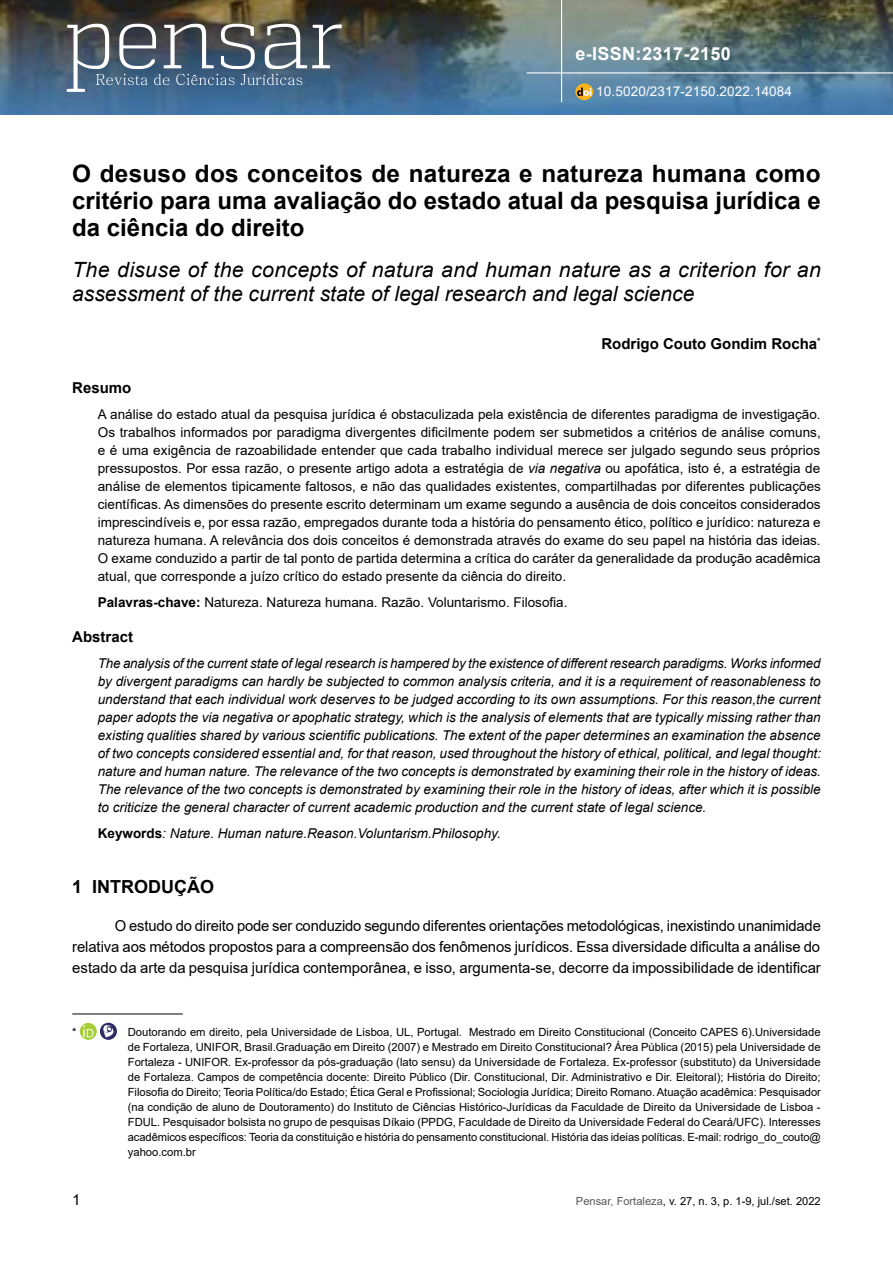
<style>
.page{position:relative;width:893px;height:1263px;background:#fff}
.page>*{position:absolute;margin:0;border:0;box-sizing:border-box;transform-origin:0 0}
.t1{font:700 24px/27px "Arial";color:#000;text-align:justify}
.t2{font:italic 21px/24px "Arial";letter-spacing:.005em;color:#000}
.t3{font:700 18px "Arial";letter-spacing:.02em;color:#fff}
.t4{font:700 18px "Arial";color:#000}
.t5{font:15px/21px "Arial";color:#000;text-align:justify}
.t6{font:700 15px "Arial";color:#000}
.t7{font:13.5px/18px "Arial";color:#000;text-align:justify}
.t8{font:italic 13.5px/18px "Arial";color:#000;text-align:justify}
.t9{font:13.5px "Arial";letter-spacing:.01em;color:#fff}
.t10{font:11.25px/15px "Arial";letter-spacing:-.005em;color:#000;text-align:justify}
.t11{font:11.1px "Arial";color:#000}
.s1{font-style:italic}
.s2{font-weight:700}
.s3{font-weight:700;font-style:normal}
.s4{color:#58595b}
</style>
<div class="page">
<img style="left:0;top:0;width:893px;height:115px">
<hr style="left:561px;top:0;width:1px;height:102px;background:#fff">
<hr style="left:527px;top:72px;width:366px;height:1px;background:#fff">
<svg style="left:67px;top:24px;width:275px;height:68px"></svg>
<svg style="left:575px;top:83px;width:18px;height:17px"></svg>
<svg style="left:577px;top:88px;width:14px;height:8px"></svg>
<hr style="left:72px;top:1013px;width:111px;height:1px;background:#000">
<svg style="left:80px;top:1023px;width:17px;height:17px"></svg>
<svg style="left:83px;top:1025px;width:10px;height:12px"></svg>
<svg style="left:100px;top:1023px;width:17px;height:17px"></svg>
<svg style="left:101px;top:1022px;width:16px;height:15px"></svg>
<h3 class="t3" style="left:575px;top:41px;width:157px">e-ISSN:2317-2150</h3>
<p class="t9" style="left:596px;top:82px;width:197px">10.5020/2317-2150.2022.14084</p>
<h1 class="t1" style="left:72px;top:161px;width:750px">O desuso dos conceitos de natureza e natureza humana como critério para uma avaliação do estado atual da pesquisa jurídica e da ciência do direito</h1>
<h2 class="t2" style="left:72px;top:258px;width:750px">The disuse of the concepts of natura and human nature as a criterion for an assessment of the current state of legal research and legal science</h2>
<p class="t6" style="left:601px;top:333px;width:221px">Rodrigo Couto Gondim Rocha<sup>*</sup></p>
<p class="t6" style="left:72px;top:377px;width:61px">Resumo</p>
<p class="t7" style="left:98px;top:405px;width:725px">A análise do estado atual da pesquisa jurídica é obstaculizada pela existência de diferentes paradigma de investigação.<br>Os trabalhos informados por paradigma divergentes dificilmente podem ser submetidos a critérios de análise comuns, e é uma exigência de razoabilidade entender que cada trabalho individual merece ser julgado segundo seus próprios pressupostos. Por essa razão, o presente artigo adota a estratégia de <span class="s1">via negativa</span> ou apofática, isto é, a estratégia de análise de elementos tipicamente faltosos, e não das qualidades existentes, compartilhadas por diferentes publicações científicas. As dimensões do presente escrito determinam um exame segundo a ausência de dois conceitos considerados imprescindíveis e, por essa razão, empregados durante toda a história do pensamento ético, político e jurídico: natureza e natureza humana. A relevância dos dois conceitos é demonstrada através do exame do seu papel na história das ideias.<br>O exame conduzido a partir de tal ponto de partida determina a crítica do caráter da generalidade da produção acadêmica atual, que corresponde a juízo crítico do estado presente da ciência do direito.</p>
<p class="t7" style="left:98px;top:593px;width:471px"><span class="s2">Palavras-chave:</span> Natureza. Natureza humana. Razão. Voluntarismo. Filosofia.</p>
<p class="t6" style="left:72px;top:626px;width:62px">Abstract</p>
<p class="t8" style="left:98px;top:655px;width:725px">The analysis of the current state of legal research is hampered by the existence of different research paradigms. Works informed by divergent paradigms can hardly be subjected to common analysis criteria, and it is a requirement of reasonableness to understand that each individual work deserves to be judged according to its own assumptions. For this reason,the current paper adopts the via negativa or apophatic strategy, which is the analysis of elements that are typically missing rather than existing qualities shared by various scientific publications. The extent of the paper determines an examination the absence of two concepts considered essential and, for that reason, used throughout the history of ethical, political, and legal thought: nature and human nature. The relevance of the two concepts is demonstrated by examining their role in the history of ideas.<br>The relevance of the two concepts is demonstrated by examining their role in the history of ideas, after which it is possible to criticize the general character of current academic production and the current state of legal science.</p>
<p class="t8" style="left:98px;top:824px;width:404px"><span class="s3">Keywords</span>: Nature. Human nature.Reason.Voluntarism.Philosophy.</p>
<h3 class="t4" style="left:72px;top:874px;width:144px">1 INTRODUÇÃO</h3>
<p class="t5" style="left:72px;top:915px;width:750px;text-indent:43px">O estudo do direito pode ser conduzido segundo diferentes orientações metodológicas, inexistindo unanimidade relativa aos métodos propostos para a compreensão dos fenômenos jurídicos. Essa diversidade dificulta a análise do estado da arte da pesquisa jurídica contemporânea, e isso, argumenta-se, decorre da impossibilidade de identificar</p>
<p class="t10" style="left:72px;top:1024px;width:6px">*</p>
<p class="t10" style="left:128px;top:1024px;width:695px">Doutorando em direito, pela Universidade de Lisboa, UL, Portugal. Mestrado em Direito Constitucional (Conceito CAPES 6).Universidade de Fortaleza, UNIFOR, Brasil.Graduação em Direito (2007) e Mestrado em Direito Constitucional? Área Pública (2015) pela Universidade de Fortaleza - UNIFOR. Ex-professor da pós-graduação (lato sensu) da Universidade de Fortaleza. Ex-professor (substituto) da Universidade de Fortaleza. Campos de competência docente: Direito Público (Dir. Constitucional, Dir. Administrativo e Dir. Eleitoral); História do Direito; Filosofia do Direito; Teoria Política/do Estado; Ética Geral e Profissional; Sociologia Jurídica; Direito Romano. Atuação acadêmica: Pesquisador (na condição de aluno de Doutoramento) do Instituto de Ciências Histórico-Jurídicas da Faculdade de Direito da Universidade de Lisboa - FDUL. Pesquisador bolsista no grupo de pesquisas Díkaio (PPDG, Faculdade de Direito da Universidade Federal do Ceará/UFC). Interesses acadêmicos específicos: Teoria da constituição e história do pensamento constitucional. História das ideias políticas. E-mail: rodrigo_do_couto@ yahoo.com.br</p>
<p class="t5" style="left:72px;top:1189px;width:10px">1</p>
<p class="t11" style="left:576px;top:1193px;width:246px"><span class="s4">Pensar, Fortaleza</span>, v. 27, n. 3, p. 1-9, jul./set. 2022</p>
</div>
